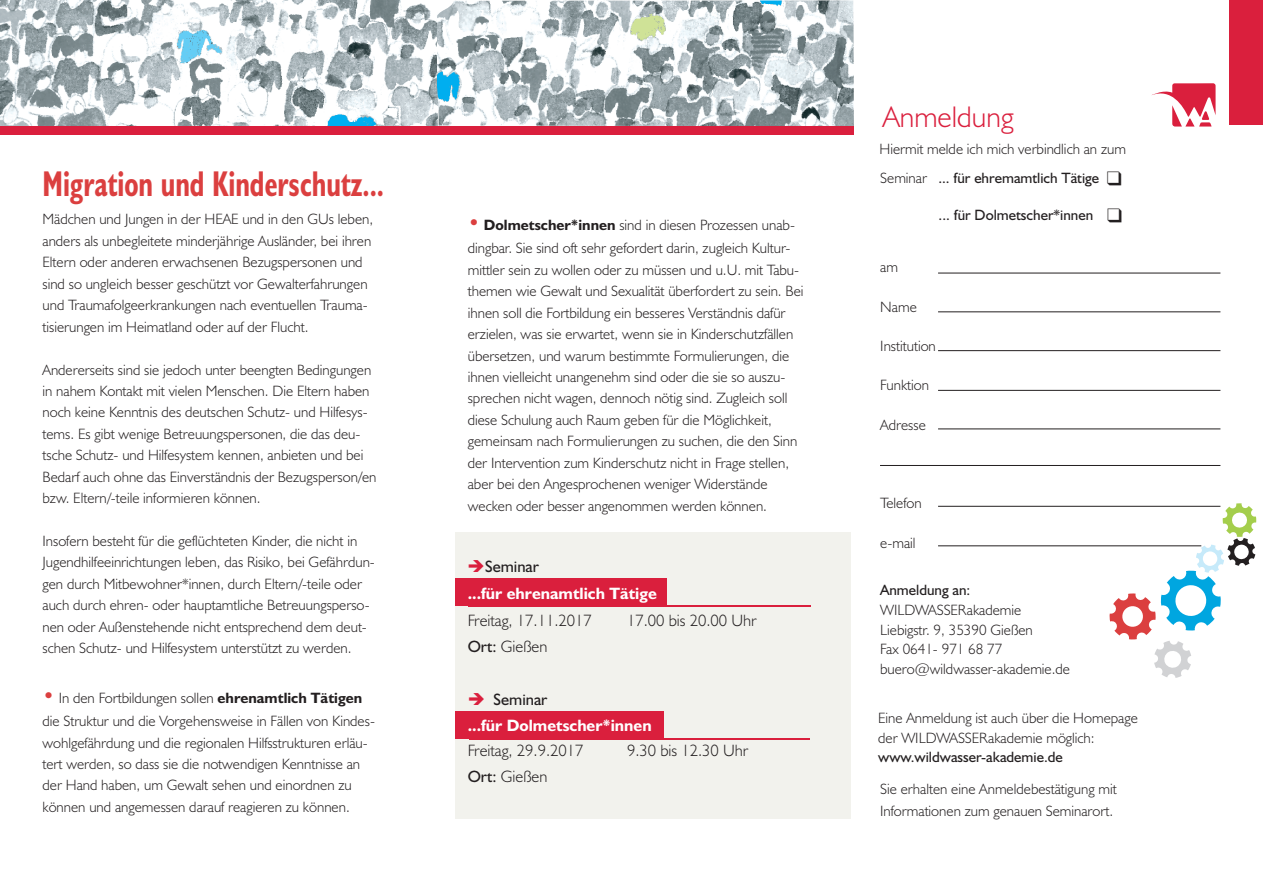
<style>
.page{position:relative;width:1263px;height:893px;background:#fff}
.page>*{position:absolute;margin:0;border:0;box-sizing:border-box;transform-origin:0 0}
.t1{font:700 condensed 36px "Humanist 521 BT";color:#db3f3f;scale:.82 1}
.t2{font:300 30px "Humanist 521 BT";color:#da1f3d}
.t3{font:300 21px "Humanist 521 BT";color:#db3f3f}
.t4{font:300 16.5px "Humanist 521 BT";color:#231f20}
.t5{font:700 16.5px "Humanist 521 BT";color:#fff}
.t6{font:16.5px "Humanist 521 BT";color:#231f20}
.t7{font:300 15px/21.5px "Humanist 521 BT";color:#231f20}
.t8{font:15px "Humanist 521 BT";color:#231f20}
.s1{font-weight:700}
.s2{font-size:21px;color:#db3f3f}
.s3{color:#da1f3d}
.s4{font-weight:400}
.s5{font-weight:300}
</style>
<div class="page">
<div style="left:455px;top:533px;width:395px;height:286px;background:#f2f2ed"></div>
<div style="left:455px;top:578px;width:211px;height:28px;background:#da1f3d"></div>
<div style="left:455px;top:711px;width:208px;height:28px;background:#da1f3d"></div>
<svg style="left:1109px;top:503px;width:147px;height:175px"></svg>
<img style="left:0;top:0;width:854px;height:126px">
<hr style="left:938px;top:273px;width:282px;height:1px;background:#231f20">
<hr style="left:938px;top:311px;width:282px;height:1px;background:#231f20">
<hr style="left:938px;top:350px;width:282px;height:1px;background:#231f20">
<hr style="left:938px;top:390px;width:282px;height:1px;background:#231f20">
<hr style="left:938px;top:429px;width:282px;height:1px;background:#231f20">
<hr style="left:880px;top:465px;width:340px;height:1px;background:#231f20">
<hr style="left:938px;top:506px;width:282px;height:1px;background:#231f20">
<hr style="left:938px;top:545px;width:263px;height:1px;background:#231f20">
<hr style="left:468px;top:605px;width:342px;height:2px;background:#da1f3d">
<hr style="left:469px;top:738px;width:341px;height:2px;background:#da1f3d">
<div style="left:1229px;top:0;width:34px;height:125px;background:#da1f3d"></div>
<svg style="left:1152px;top:83px;width:63px;height:44px"></svg>
<div style="left:0;top:126px;width:854px;height:9px;background:#da1f3d"></div>
<h1 class="t1" style="left:43px;top:168px;width:418px">Migration und Kinderschutz...</h1>
<p class="t7" style="left:43px;top:210px;width:332px">Mädchen und Jungen in der HEAE und in den GUs leben, anders als unbegleitete minderjährige Ausländer, bei ihren Eltern oder anderen erwachsenen Bezugspersonen und sind so ungleich besser geschützt vor Gewalterfahrungen und Traumafolgeerkrankungen nach eventuellen Trauma&shy;tisierungen im Heimatland oder auf der Flucht.</p>
<p class="t7" style="left:43px;top:360px;width:336px">Andererseits sind sie jedoch unter beengten Bedingungen in nahem Kontakt mit vielen Menschen. Die Eltern haben noch keine Kenntnis des deutschen Schutz- und Hilfesys&shy;tems. Es gibt wenige Betreuungspersonen, die das deu&shy;tsche Schutz- und Hilfesystem kennen, anbieten und bei Bedarf auch ohne das Einverständnis der Bezugsperson/en bzw. Eltern/-teile informieren können.</p>
<p class="t7" style="left:43px;top:531px;width:334px">Insofern besteht für die geflüchteten Kinder, die nicht in Jugendhilfeeinrichtungen leben, das Risiko, bei Gefährdun&shy;gen durch Mitbewohner*innen, durch Eltern/-teile oder auch durch ehren- oder hauptamtliche Betreuungsperso&shy;nen oder Außenstehende nicht entsprechend dem deut&shy;schen Schutz- und Hilfesystem unterstützt zu werden.</p>
<p class="t7" style="left:43px;top:687px;width:334px;line-height:23.1px;text-align:center">In den Fortbildungen sollen <span class="s1">ehrenamtlich Tätigen<br></span>die Struktur und die Vorgehensweise in Fällen von Kindes-</p>
<p class="t7" style="left:43px;top:733px;width:327px">wohlgefährdung und die regionalen Hilfsstrukturen erläu&shy;tert werden, so dass sie die notwendigen Kenntnisse an der Hand haben, um Gewalt sehen und einordnen zu können und angemessen darauf reagieren zu können.</p>
<h3 class="t3" style="left:43px;top:687px;width:14px">•</h3>
<p class="t7" style="left:468px;top:215px;width:329px;line-height:23.1px"><span class="s2">•</span> <span class="s1">Dolmetscher*innen</span> sind in diesen Prozessen unab&shy;dingbar. Sie sind oft sehr gefordert darin, zugleich Kultur-</p>
<p class="t7" style="left:468px;top:260px;width:337px">mittler sein zu wollen oder zu müssen und u.U. mit Tabu&shy;themen wie Gewalt und Sexualität überfordert zu sein. Bei ihnen soll die Fortbildung ein besseres Verständnis dafür erzielen, was sie erwartet, wenn sie in Kinderschutzfällen übersetzen, und warum bestimmte Formulierungen, die ihnen vielleicht unangenehm sind oder die sie so auszu&shy;sprechen nicht wagen, dennoch nötig sind. Zugleich soll diese Schulung auch Raum geben für die Möglichkeit, gemeinsam nach Formulierungen zu suchen, die den Sinn der Intervention zum Kinderschutz nicht in Frage stellen, aber bei den Angesprochenen weniger Widerstände wecken oder besser angenommen werden können.</p>
<p class="t6" style="left:467px;top:559px;width:107px"><span class="s3">➔</span>Seminar</p>
<p class="t5" style="left:468px;top:586px;width:191px">...für ehrenamtlich Tätige</p>
<p class="t4" style="left:468px;top:614px;width:126px">Freitag, 17.11.2017</p>
<p class="t4" style="left:627px;top:614px;width:131px">17.00 bis 20.00 Uhr</p>
<p class="t4" style="left:468px;top:639px;width:81px"><span class="s4">Ort:</span> Gießen</p>
<p class="t6" style="left:494px;top:692px;width:55px">Seminar</p>
<p class="t4" style="left:468px;top:744px;width:117px">Freitag, 29.9.2017</p>
<p class="t4" style="left:627px;top:744px;width:123px">9.30 bis 12.30 Uhr</p>
<p class="t4" style="left:468px;top:769px;width:81px"><span class="s4">Ort:</span> Gießen</p>
<p class="t5" style="left:468px;top:718px;width:185px">...für Dolmetscher*innen</p>
<h2 class="t2" style="left:883px;top:104px;width:132px">Anmeldung</h2>
<p class="t7" style="left:879px;top:139px;width:248px">Hiermit melde ich mich verbindlich an zum</p>
<p class="t8" style="left:880px;top:172px;width:220px"><span class="s5">Seminar</span> ... für ehremamtlich Tätige</p>
<p class="t8" style="left:938px;top:208px;width:156px">... für Dolmetscher*innen</p>
<p class="t7" style="left:880px;top:258px;width:19px">am</p>
<p class="t7" style="left:880px;top:297px;width:38px">Name</p>
<p class="t7" style="left:880px;top:336px;width:57px">Institution</p>
<p class="t7" style="left:880px;top:376px;width:50px">Funktion</p>
<p class="t7" style="left:880px;top:415px;width:47px">Adresse</p>
<p class="t7" style="left:880px;top:494px;width:43px">Telefon</p>
<p class="t7" style="left:880px;top:533px;width:37px">e-mail</p>
<p class="t8" style="left:880px;top:584px;width:92px">Anmeldung an:</p>
<p class="t7" style="left:880px;top:601px;width:191px;line-height:19.6px">WILDWASSERakademie<br>Liebigstr. 9, 35390 Gießen<br>Fax 0641- 971 68 77 buero@wildwasser-akademie.de</p>
<p class="t7" style="left:878px;top:709px;width:261px;line-height:19.6px">Eine Anmeldung ist auch über die Homepage der WILDWASSERakademie möglich:</p>
<p class="t8" style="left:878px;top:751px;width:186px">www.wildwasser-akademie.de</p>
<p class="t7" style="left:880px;top:780px;width:238px">Sie erhalten eine Anmeldebestätigung mit<br>Informationen zum genauen Seminarort.</p>
</div>
